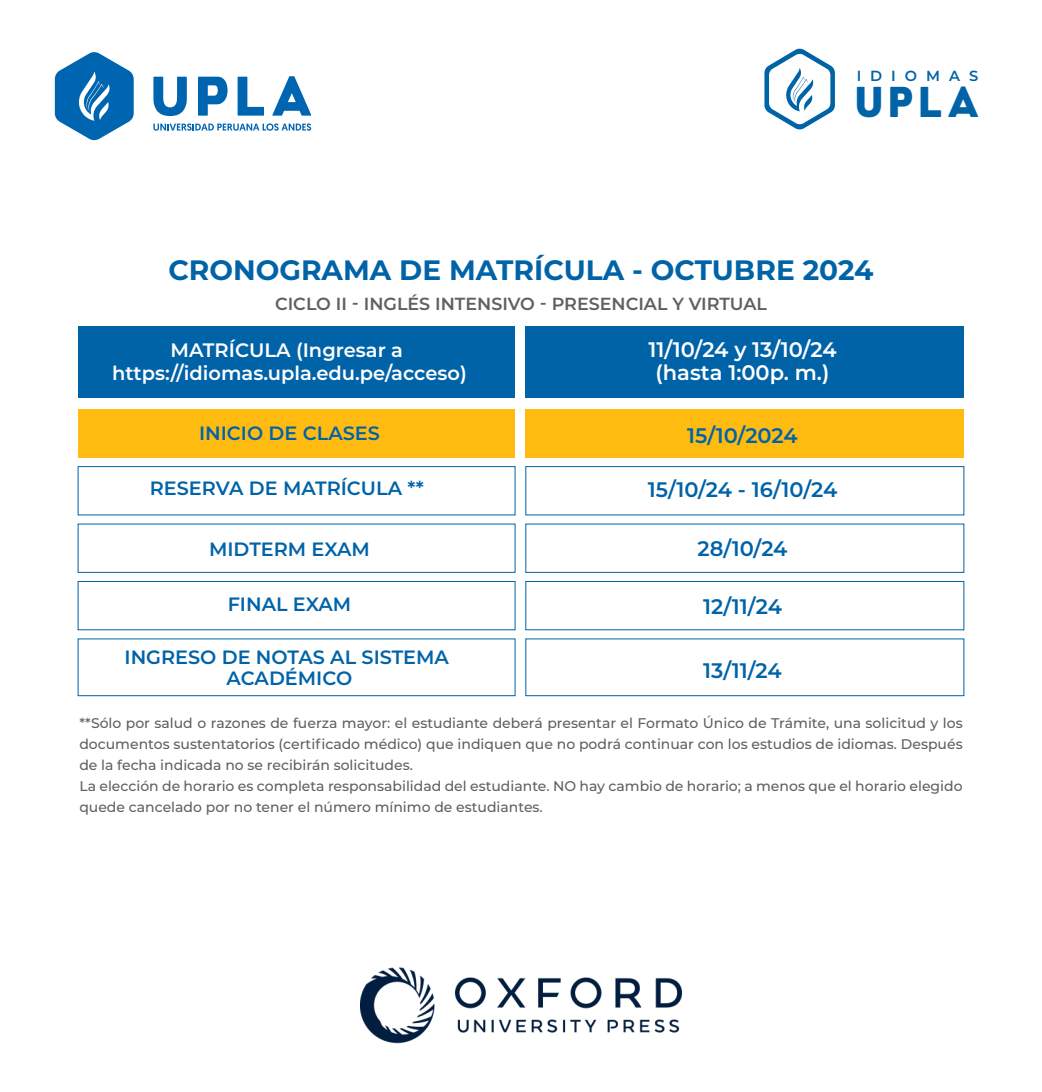
<style>
.page{position:relative;width:1042px;height:1092px;background:#fff}
.page>*{position:absolute;margin:0;border:0;box-sizing:border-box;transform-origin:0 0}
.t1{font:900 43.05px "Woodford Bourne";color:#0063a8}
.t2{font:700 28px "Montserrat";color:#0063a8}
.t3{font:600 21px "Montserrat";color:#0063a8}
.t4{font:600 21px/22.8px "Montserrat";color:#fff;text-align:center}
.t5{font:600 19.43px/22.8px "Montserrat";color:#fff;text-align:center}
.t6{font:600 19.25px/21px "Montserrat";color:#0063a8;text-align:center}
.t7{font:600 17.5px "Montserrat";color:#606060}
.t8{font:600 14.7px "Montserrat";letter-spacing:.61em;color:#0063a8}
.t9{font:500 14px/21px "Montserrat";color:#606060}
</style>
<div class="page">
<svg style="left:764px;top:48px;width:71px;height:82px"></svg>
<svg style="left:153px;top:77px;width:34px;height:39px"></svg>
<svg style="left:198px;top:77px;width:29px;height:39px"></svg>
<svg style="left:238px;top:77px;width:26px;height:39px"></svg>
<svg style="left:272px;top:76px;width:39px;height:40px"></svg>
<svg style="left:55px;top:52px;width:79px;height:89px"></svg>
<svg style="left:153px;top:123px;width:158px;height:8px"></svg>
<img style="left:360px;top:967px;width:322px;height:76px">
<div style="left:78px;top:326px;width:437px;height:71px;background:#0063a8"></div>
<div style="left:526px;top:326px;width:438px;height:71px;background:#0063a8"></div>
<div style="left:78px;top:466px;width:437px;height:49px;border:1px solid #0063a8"></div>
<div style="left:525px;top:466px;width:439px;height:49px;border:1px solid #0063a8"></div>
<div style="left:78px;top:581px;width:437px;height:49px;border:1px solid #0063a8"></div>
<div style="left:525px;top:581px;width:439px;height:49px;border:1px solid #0063a8"></div>
<div style="left:78px;top:638px;width:437px;height:58px;border:1px solid #0063a8"></div>
<div style="left:525px;top:638px;width:439px;height:58px;border:1px solid #0063a8"></div>
<div style="left:78px;top:409px;width:437px;height:48px;background:#ffbb10"></div>
<div style="left:526px;top:409px;width:438px;height:48px;background:#ffbb10"></div>
<p class="t8" style="left:856px;top:65px;width:123px">IDIOMAS</p>
<h1 class="t1" style="left:854px;top:79px;width:126px">UPLA</h1>
<h2 class="t2" style="left:168px;top:250px;width:706px">CRONOGRAMA DE MATRÍCULA - OCTUBRE 2024</h2>
<p class="t7" style="left:275px;top:291px;width:493px">CICLO II - INGLÉS INTENSIVO - PRESENCIAL Y VIRTUAL</p>
<h3 class="t5" style="left:112px;top:338px;width:356px">MATRÍCULA (Ingresar a https://idiomas.upla.edu.pe/acceso)</h3>
<h3 class="t4" style="left:648px;top:337px;width:190px">11/10/24 y 13/10/24 (hasta 1:00p. m.)</h3>
<h3 class="t6" style="left:199px;top:422px;width:182px">INICIO DE CLASES</h3>
<h3 class="t3" style="left:687px;top:420px;width:112px">15/10/2024</h3>
<h3 class="t3" style="left:648px;top:475px;width:191px">15/10/24 - 16/10/24</h3>
<h3 class="t6" style="left:150px;top:476px;width:275px">RESERVA DE MATRÍCULA **</h3>
<h3 class="t6" style="left:209px;top:537px;width:162px">MIDTERM EXAM</h3>
<h3 class="t3" style="left:697px;top:533px;width:92px">28/10/24</h3>
<h3 class="t6" style="left:228px;top:593px;width:125px">FINAL EXAM</h3>
<h3 class="t3" style="left:703px;top:591px;width:80px">12/11/24</h3>
<h3 class="t6" style="left:125px;top:646px;width:326px">INGRESO DE NOTAS AL SISTEMA<br>ACADÉMICO</h3>
<h3 class="t3" style="left:703px;top:655px;width:80px">13/11/24</h3>
<p class="t9" style="left:79px;top:712px;width:885px">**Sólo por salud o razones de fuerza mayor: el estudiante deberá presentar el Formato Único de Trámite, una solicitud y los documentos sustentatorios (certificado médico) que indiquen que no podrá continuar con los estudios de idiomas. Después de la fecha indicada no se recibirán solicitudes.<br>La elección de horario es completa responsabilidad del estudiante. NO hay cambio de horario; a menos que el horario elegido quede cancelado por no tener el número mínimo de estudiantes.</p>
</div>
